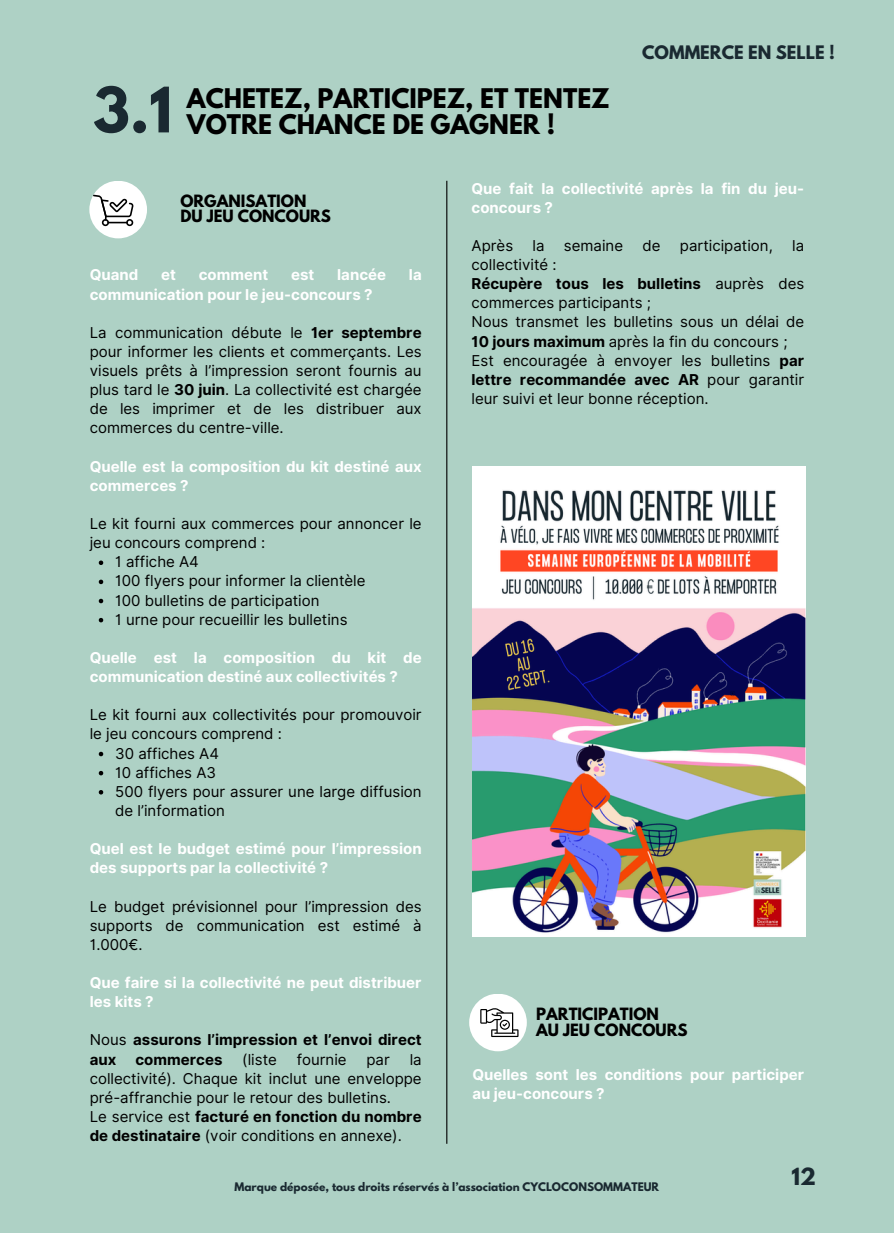
<style>
.page{position:relative;width:894px;height:1233px;background:#fff}
.page>*{position:absolute;margin:0;border:0;box-sizing:border-box;transform-origin:0 0}
.t1{font:700 55.5px "League Spartan";color:#1a2931}
.t2{font:700 24px "League Spartan";color:#000}
.t3{font:700 21px "League Spartan";color:#1a2931}
.t4{font:700 16.5px "League Spartan";color:#1a2931}
.t5{font:15px/19.2px "Inter";color:#000}
.t6{font:700 15px/19.2px "Inter";color:#fff}
.t7{font:700 15px/19.2px "Inter";color:#000}
.t8{font:700 15px/15.8px "League Spartan";color:#000}
.t9{font:700 10.5px "League Spartan";color:#1a2931}
.s1{font-weight:700}
.s2{font-weight:400}
</style>
<div class="page">
<div style="left:0;top:0;width:893px;height:1233px;background:#aed1c5"></div>
<img style="left:472px;top:466px;width:333px;height:470px">
<div style="left:89px;top:181px;width:58px;height:57px;background:#fff;border-radius:50%"></div>
<svg style="left:93px;top:195px;width:40px;height:31px"></svg>
<svg style="left:99px;top:561px;width:4px;height:4px"></svg>
<svg style="left:99px;top:580px;width:4px;height:4px"></svg>
<svg style="left:99px;top:599px;width:4px;height:4px"></svg>
<svg style="left:99px;top:618px;width:4px;height:4px"></svg>
<svg style="left:99px;top:752px;width:4px;height:4px"></svg>
<svg style="left:99px;top:771px;width:4px;height:4px"></svg>
<svg style="left:99px;top:790px;width:4px;height:5px"></svg>
<hr style="left:446px;top:181px;width:1px;height:963px;background:#000">
<div style="left:469px;top:994px;width:57px;height:57px;background:#fff;border-radius:50%"></div>
<svg style="left:480px;top:1008px;width:38px;height:29px"></svg>
<h2 class="t1" style="left:93px;top:82px;width:81px">3.1</h2>
<h1 class="t2" style="left:187px;top:87px;width:424px">ACHETEZ, PARTICIPEZ, ET TENTEZ</h1>
<h1 class="t2" style="left:187px;top:113px;width:369px">VOTRE CHANCE DE GAGNER !</h1>
<p class="t4" style="left:642px;top:44px;width:194px">COMMERCE EN SELLE !</p>
<p class="t6" style="left:471px;top:178px;width:334px">Que fait la collectivité après la fin du jeu&shy;concours ?</p>
<h4 class="t5" style="left:471px;top:236px;width:43px">Après</h4>
<h4 class="t5" style="left:532px;top:236px;width:13px">la</h4>
<h4 class="t5" style="left:564px;top:236px;width:61px">semaine</h4>
<h4 class="t5" style="left:642px;top:236px;width:20px">de</h4>
<h4 class="t5" style="left:679px;top:236px;width:94px">participation,</h4>
<h4 class="t5" style="left:792px;top:236px;width:13px">la</h4>
<h4 class="t5" style="left:471px;top:255px;width:334px">collectivité :<br><span class="s1">Récupère tous les bulletins</span> auprès des commerces participants ;<br>Nous transmet les bulletins sous un délai de <span class="s1">10 jours maximum</span> après la fin du concours ; Est encouragée à envoyer les bulletins <span class="s1">par lettre recommandée avec AR</span> pour garantir leur suivi et leur bonne réception.</h4>
<h5 class="t8" style="left:180px;top:195px;width:152px">ORGANISATION<br>DU JEU CONCOURS</h5>
<p class="t6" style="left:90px;top:265px;width:50px">Quand</p>
<p class="t6" style="left:161px;top:265px;width:16px">et</p>
<p class="t6" style="left:199px;top:265px;width:71px">comment</p>
<p class="t6" style="left:291px;top:265px;width:25px">est</p>
<p class="t6" style="left:337px;top:265px;width:50px">lancée</p>
<p class="t6" style="left:409px;top:265px;width:14px">la</p>
<p class="t6" style="left:90px;top:284px;width:284px">communication pour le jeu-concours ?</p>
<h3 class="t5" style="left:90px;top:323px;width:333px;text-align:justify">La communication débute le <span class="s1">1er septembre </span>pour informer les clients et commerçants. Les visuels prêts à l’impression seront fournis au plus tard le <span class="s1">30 juin</span>. La collectivité est chargée de les imprimer et de les distribuer aux commerces du centre-ville.</h3>
<h4 class="t6" style="left:90px;top:457px;width:333px">Quelle est la composition du kit destiné aux commerces ?</h4>
<h5 class="t5" style="left:90px;top:514px;width:333px">Le kit fourni aux commerces pour annoncer le jeu concours comprend :</h5>
<h4 class="t5" style="left:115px;top:552px;width:85px">1 affiche A4</h4>
<h5 class="t5" style="left:115px;top:571px;width:252px">100 flyers pour informer la clientèle</h5>
<p class="t5" style="left:115px;top:590px;width:206px">100 bulletins de participation</p>
<p class="t5" style="left:115px;top:610px;width:234px">1 urne pour recueillir les bulletins</p>
<p class="t6" style="left:90px;top:648px;width:333px">Quelle est la composition du kit de communication destiné aux collectivités ?</p>
<p class="t5" style="left:90px;top:705px;width:333px">Le kit fourni aux collectivités pour promouvoir le jeu concours comprend :</p>
<h4 class="t5" style="left:115px;top:743px;width:105px">30 affiches A4</h4>
<h5 class="t5" style="left:115px;top:763px;width:102px">10 affiches A3</h5>
<p class="t5" style="left:115px;top:782px;width:308px">500 flyers pour assurer une large diffusion de l’information</p>
<p class="t6" style="left:90px;top:839px;width:333px">Quel est le budget estimé pour l’impression des supports par la collectivité ?</p>
<p class="t5" style="left:90px;top:896px;width:333px;text-align:justify">Le budget prévisionnel pour l’impression des supports de communication est estimé à 1.000€.</p>
<h4 class="t6" style="left:90px;top:973px;width:333px">Que faire si la collectivité ne peut distribuer les kits ?</h4>
<h5 class="t7" style="left:90px;top:1030px;width:333px"><span class="s2">Nous</span> assurons l’impression et l’envoi direct aux</h5>
<h5 class="t8" style="left:536px;top:1008px;width:153px">PARTICIPATION<br>AU JEU CONCOURS</h5>
<p class="t6" style="left:472px;top:1065px;width:333px">Quelles sont les conditions pour participer au jeu-concours ?</p>
<h5 class="t7" style="left:135px;top:1049px;width:88px">commerces</h5>
<h5 class="t5" style="left:242px;top:1049px;width:36px">(liste</h5>
<h5 class="t5" style="left:296px;top:1049px;width:51px">fournie</h5>
<h5 class="t5" style="left:366px;top:1049px;width:25px">par</h5>
<h5 class="t5" style="left:90px;top:1049px;width:333px;text-indent:320px">la collectivité). Chaque kit inclut une enveloppe pré-affranchie pour le retour des bulletins.<br>Le service est <span class="s1">facturé en fonction du nombre de destinataire</span> (voir conditions en annexe).</h5>
<h4 class="t9" style="left:234px;top:1182px;width:426px">Marque déposée, tous droits réservés à l’association CYCLOCONSOMMATEUR</h4>
<h3 class="t3" style="left:791px;top:1167px;width:26px">12</h3>
</div>
